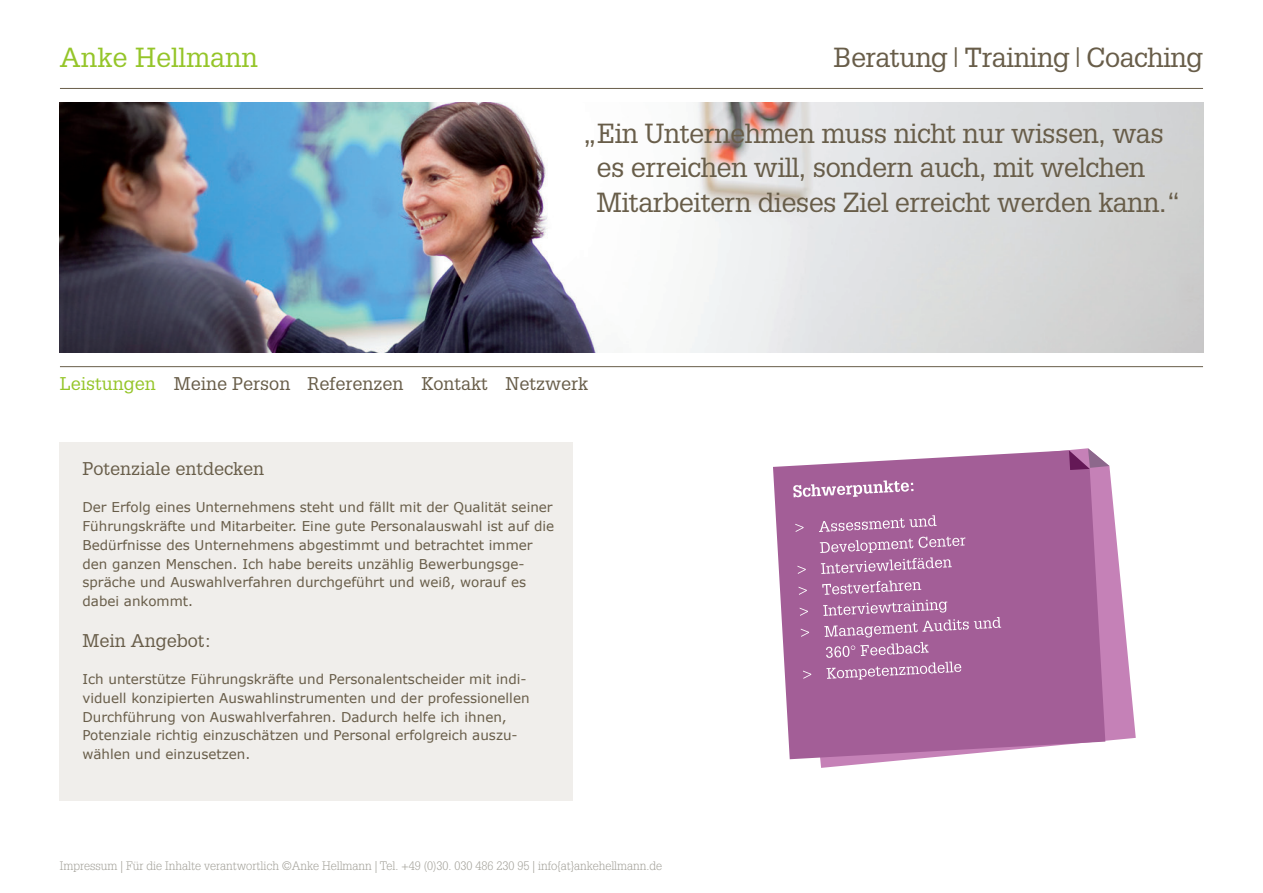
<style>
.page{position:relative;width:1263px;height:893px;background:#fff}
.page>*{position:absolute;margin:0;border:0;box-sizing:border-box;transform-origin:0 0}
.t1{font:27px/34.5px "Glypha LT Std";letter-spacing:-.02em;color:#685d49}
.t2{font:27px "Glypha LT Std";color:#95c529}
.t3{font:18px "Glypha LT Std";color:#685d49}
.t4{font:13.5px/18.8px "Verdana";color:#685d49}
.t5{font:300 12px "Glypha LT Std";color:#a19f97}
.s1{color:#95c529}
</style>
<div class="page">
<hr style="left:60px;top:88px;width:1143px;height:1px;background:#685d49">
<hr style="left:60px;top:366px;width:1143px;height:1px;background:#685d49">
<img style="left:60px;top:102px;width:1143px;height:251px">
<div style="left:60px;top:442px;width:513px;height:359px;background:#f0eeeb"></div>
<svg style="left:820px;top:465px;width:316px;height:303px"></svg>
<svg style="left:773px;top:450px;width:332px;height:309px;fill:#a35e97"></svg>
<svg style="left:1069px;top:448px;width:40px;height:22px"></svg>
<svg style="left:793px;top:480px;width:290px;height:271px;background:#a8679c"></svg>
<h1 class="t2" style="left:60px;top:41px;width:200px">Anke Hellmann</h1>
<h1 class="t1" style="left:833px;top:40px;width:371px">Beratung|Training|Coaching</h1>
<h1 class="t1" style="left:596px;top:115px;width:586px;text-indent:-14px">„Ein Unternehmen muss nicht nur wissen, was es erreichen will, sondern auch, mit welchen<br>Mitarbeitern dieses Ziel erreicht werden kann.“</h1>
<h2 class="t3" style="left:60px;top:372px;width:530px"><span class="s1">Leistungen</span> Meine Person Referenzen Kontakt Netzwerk</h2>
<h2 class="t3" style="left:82px;top:458px;width:183px">Potenziale entdecken</h2>
<p class="t4" style="left:82px;top:498px;width:473px">Der Erfolg eines Unternehmens steht und fällt mit der Qualität seiner Führungskräfte und Mitarbeiter. Eine gute Personalauswahl ist auf die Bedürfnisse des Unternehmens abgestimmt und betrachtet immer den ganzen Menschen. Ich habe bereits unzählig Bewerbungsge&shy;spräche und Auswahlverfahren durchgeführt und weiß, worauf es dabei ankommt.</p>
<h2 class="t3" style="left:82px;top:629px;width:131px">Mein Angebot:</h2>
<p class="t4" style="left:82px;top:669px;width:449px">Ich unterstütze Führungskräfte und Personalentscheider mit indi&shy;viduell konzipierten Auswahlinstrumenten und der professionellen Durchführung von Auswahlverfahren. Dadurch helfe ich ihnen, Potenziale richtig einzuschätzen und Personal erfolgreich auszu&shy;wählen und einzusetzen.</p>
<p class="t5" style="left:60px;top:859px;width:604px">Impressum | Für die Inhalte verantwortlich ©Anke Hellmann | Tel. +49 (0)30. 030 486 230 95 | info{at}ankehellmann.de</p>
</div>
